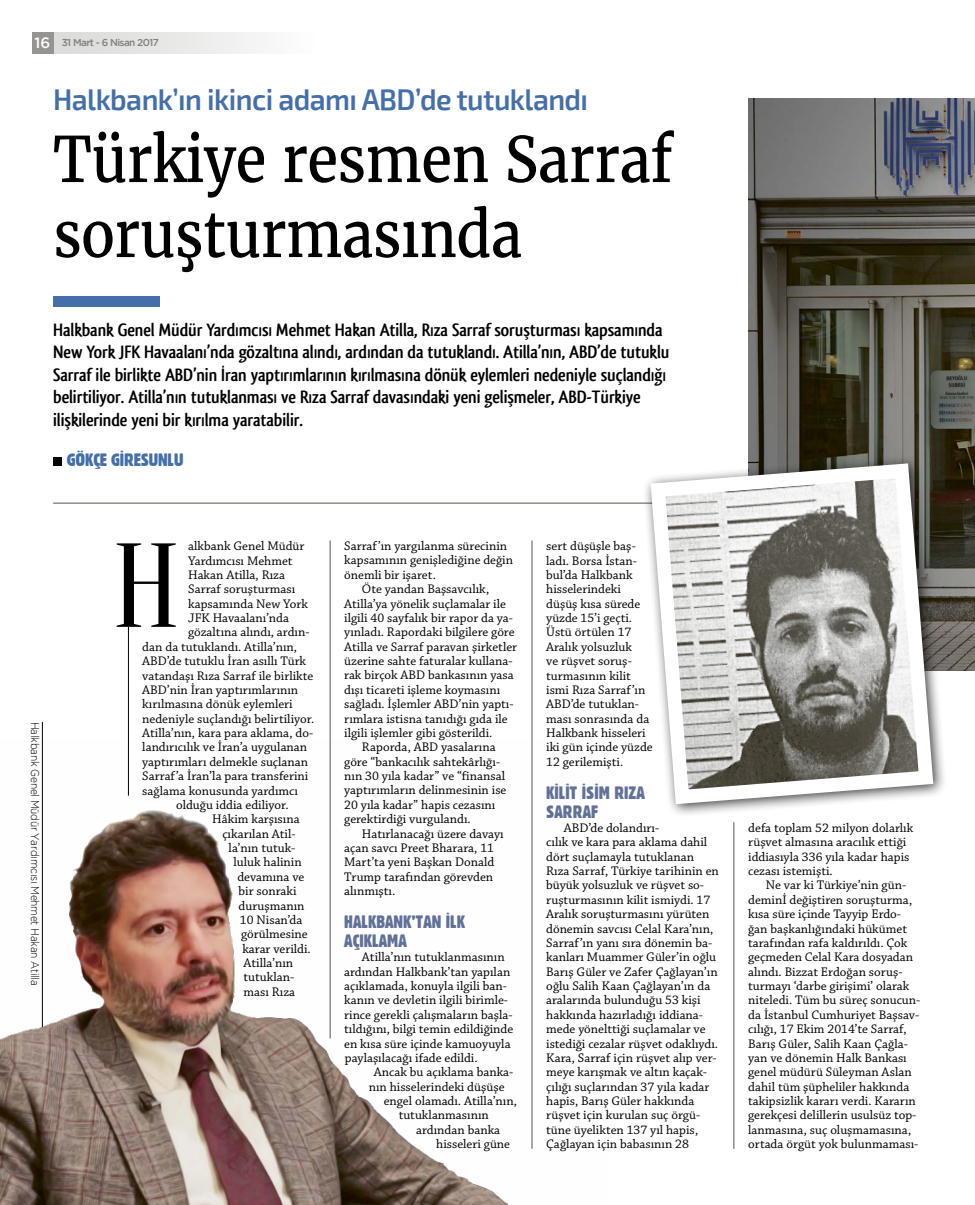
<style>
.page{position:relative;width:975px;height:1205px;background:#fff}
.page>*{position:absolute;margin:0;border:0;box-sizing:border-box;transform-origin:0 0}
.t1{font:119.25px "Oranienbaum";color:#000}
.t2{font:62.5px/75px "Merriweather";letter-spacing:-.01em;color:#000;scale:.9 1}
.t3{font:600 30px "Exo 2";letter-spacing:-.02em;color:#446fab;scale:.95 1}
.t4{font:700 18.75px/22.5px "Qlassik";letter-spacing:-.01em;color:#000}
.t5{font:17.5px/18.8px "Gothic 821 Condensed BT";color:#627298;scale:1.1 1}
.t6{font:17.5px "Gothic 821 Condensed BT";letter-spacing:-.01em;color:#446fab;scale:1.1 1}
.t7{font:13.12px/14.4px "Chaparral Pro";color:#000}
.t8{font:300 11.25px "Gotham";letter-spacing:-.02em;color:#000;scale:.9 1}
.t9{font:500 10px "Gotham";letter-spacing:-.06em;color:#81807a}
.s1{font-size:15px;color:#fff}
</style>
<div class="page">
<hr style="left:42px;top:722px;width:1px;height:350px;background:#000">
<img style="left:748px;top:98px;width:226px;height:572px">
<hr style="left:330px;top:540px;width:1px;height:498px;background:#57544b">
<hr style="left:733px;top:822px;width:1px;height:327px;background:#57544b">
<hr style="left:128px;top:627px;width:1px;height:168px;background:#000">
<div style="left:53px;top:32px;width:262px;height:21px;background:linear-gradient(to right,#d9d9d8,#fcfcfc)"></div>
<div style="left:32px;top:32px;width:21px;height:21px;background:#959490"></div>
<div style="left:53px;top:457px;width:9px;height:9px;background:#000"></div>
<div style="left:53px;top:296px;width:106px;height:11px;background:#446fab"></div>
<hr style="left:53px;top:503px;width:606px;height:1px;background:#57544b">
<img style="left:0;top:740px;width:533px;height:465px">
<div style="left:642px;top:455px;width:304px;height:362px;background:#000;opacity:.75"></div>
<svg style="left:643px;top:456px;width:297px;height:355px"></svg>
<hr style="left:531px;top:540px;width:1px;height:609px;background:#57544b">
<p class="t9" style="left:35px;top:37px;width:126px"><span class="s1">16</span> 31 Mart - 6 Nisan 2017</p>
<h3 class="t3" style="left:53px;top:81px;width:564px">Halkbank’ın ikinci adamı ABD’de tutuklandı</h3>
<h2 class="t2" style="left:53px;top:121px;width:690px">Türkiye resmen Sarraf soruşturmasında</h2>
<p class="t4" style="left:53px;top:318px;width:617px">Halkbank Genel Müdür Yardımcısı Mehmet Hakan Atilla, Rıza Sarraf soruşturması kapsamında New York JFK Havaalanı’nda gözaltına alındı, ardından da tutuklandı. Atilla’nın, ABD’de tutuklu Sarraf ile birlikte ABD’nin İran yaptırımlarının kırılmasına dönük eylemleri nedeniyle suçlandığı belirtiliyor. Atilla’nın tutuklanması ve Rıza Sarraf davasındaki yeni gelişmeler, ABD-Türkiye ilişkilerinde yeni bir kırılma yaratabilir.</p>
<h3 class="t6" style="left:67px;top:449px;width:107px">GÖKÇE GİRESUNLU</h3>
<p class="t8" style="left:41px;top:722px;width:294px;rotate:90deg">Halkbank Genel Müdür Yardımcısı Mehmet Hakan Atilla</p>
<p class="t7" style="left:188px;top:539px;width:118px">alkbank Genel Müdür</p>
<p class="t7" style="left:188px;top:554px;width:106px">Yardımcısı Mehmet</p>
<p class="t7" style="left:188px;top:568px;width:98px">Hakan Atilla, Rıza</p>
<p class="t7" style="left:188px;top:582px;width:109px">Sarraf soruşturması</p>
<p class="t7" style="left:188px;top:597px;width:121px">kapsamında New York</p>
<p class="t7" style="left:188px;top:611px;width:102px">JFK Havaalanı’nda</p>
<p class="t7" style="left:188px;top:625px;width:123px">gözaltına alındı, ardın-</p>
<p class="t7" style="left:142px;top:640px;width:156px">dan da tutuklandı. Atilla’nın,</p>
<p class="t7" style="left:142px;top:654px;width:165px">ABD’de tutuklu İran asıllı Türk</p>
<p class="t7" style="left:142px;top:669px;width:172px">vatandaşı Rıza Sarraf ile birlikte</p>
<p class="t7" style="left:142px;top:683px;width:157px">ABD’nin İran yaptırımlarının</p>
<p class="t7" style="left:142px;top:697px;width:152px">kırılmasına dönük eylemleri</p>
<p class="t7" style="left:142px;top:712px;width:174px">nedeniyle suçlandığı belirtiliyor.</p>
<p class="t7" style="left:142px;top:726px;width:172px">Atilla’nın, kara para aklama, do-</p>
<p class="t7" style="left:142px;top:740px;width:166px">landırıcılık ve İran’a uygulanan</p>
<p class="t7" style="left:142px;top:755px;width:167px">yaptırımları delmekle suçlanan</p>
<p class="t7" style="left:142px;top:769px;width:167px">Sarraf’a İran’la para transferini</p>
<p class="t7" style="left:142px;top:784px;width:157px">sağlama konusunda yardımcı</p>
<p class="t7" style="left:176px;top:798px;width:114px">olduğu iddia ediliyor.</p>
<p class="t7" style="left:212px;top:812px;width:89px">Hâkim karşısına</p>
<p class="t7" style="left:222px;top:827px;width:75px">çıkarılan Atil-</p>
<p class="t7" style="left:228px;top:841px;width:68px">la’nın tutuk-</p>
<p class="t7" style="left:233px;top:855px;width:70px">luluk halinin</p>
<p class="t7" style="left:237px;top:870px;width:69px">devamına ve</p>
<p class="t7" style="left:238px;top:884px;width:60px">bir sonraki</p>
<p class="t7" style="left:238px;top:899px;width:67px">duruşmanın</p>
<p class="t7" style="left:240px;top:913px;width:64px">10 Nisan’da</p>
<p class="t7" style="left:241px;top:927px;width:68px">görülmesine</p>
<p class="t7" style="left:242px;top:942px;width:70px">karar verildi.</p>
<p class="t7" style="left:243px;top:956px;width:51px">Atilla’nın</p>
<p class="t7" style="left:243px;top:970px;width:52px">tutuklan-</p>
<p class="t7" style="left:243px;top:985px;width:53px">ması Rıza</p>
<h1 class="t1" style="left:111px;top:520px;width:71px">H</h1>
<p class="t7" style="left:344px;top:539px;width:164px">Sarraf’ın yargılanma sürecinin</p>
<p class="t7" style="left:344px;top:554px;width:170px">kapsamının genişlediğine değin</p>
<p class="t7" style="left:344px;top:568px;width:93px">önemli bir işaret.</p>
<p class="t7" style="left:362px;top:582px;width:129px">Öte yandan Başsavcılık,</p>
<p class="t7" style="left:344px;top:597px;width:163px">Atilla’ya yönelik suçlamalar ile</p>
<p class="t7" style="left:344px;top:611px;width:170px">ilgili 40 sayfalık bir rapor da ya-</p>
<p class="t7" style="left:344px;top:625px;width:172px">yınladı. Rapordaki bilgilere göre</p>
<p class="t7" style="left:344px;top:640px;width:174px">Atilla ve Sarraf paravan şirketler</p>
<p class="t7" style="left:344px;top:654px;width:170px">üzerine sahte faturalar kullana-</p>
<p class="t7" style="left:344px;top:669px;width:171px">rak birçok ABD bankasının yasa</p>
<p class="t7" style="left:344px;top:683px;width:157px">dışı ticareti işleme koymasını</p>
<p class="t7" style="left:344px;top:697px;width:171px">sağladı. İşlemler ABD’nin yaptı-</p>
<p class="t7" style="left:344px;top:712px;width:165px">rımlara istisna tanıdığı gıda ile</p>
<p class="t7" style="left:344px;top:726px;width:150px">ilgili işlemler gibi gösterildi.</p>
<p class="t7" style="left:362px;top:740px;width:135px">Raporda, ABD yasalarına</p>
<p class="t7" style="left:344px;top:755px;width:157px">göre “bankacılık sahtekârlığı-</p>
<p class="t7" style="left:344px;top:769px;width:162px">nın 30 yıla kadar” ve “finansal</p>
<p class="t7" style="left:344px;top:783px;width:164px">yaptırımların delinmesinin ise</p>
<p class="t7" style="left:344px;top:798px;width:153px">20 yıla kadar” hapis cezasını</p>
<p class="t7" style="left:344px;top:812px;width:128px">gerektirdiği vurgulandı.</p>
<p class="t7" style="left:362px;top:827px;width:143px">Hatırlanacağı üzere davayı</p>
<p class="t7" style="left:344px;top:841px;width:151px">açan savcı Preet Bharara, 11</p>
<p class="t7" style="left:344px;top:855px;width:151px">Mart’ta yeni Başkan Donald</p>
<p class="t7" style="left:344px;top:870px;width:150px">Trump tarafından görevden</p>
<p class="t7" style="left:344px;top:884px;width:52px">alınmıştı.</p>
<h3 class="t5" style="left:344px;top:912px;width:111px">HALKBANK’TAN ILK<br>AÇIKLAMA</h3>
<p class="t7" style="left:344px;top:950px;width:170px;text-indent:18px">Atilla’nın tutuklanmasının ardından Halkbank’tan yapılan açıklamada, konuyla ilgili ban&shy;kanın ve devletin ilgili birimle&shy;rince gerekli çalışmaların başla&shy;tıldığını, bilgi temin edildiğinde en kısa süre içinde kamuoyuyla paylaşılacağı ifade edildi.</p>
<p class="t7" style="left:374px;top:1065px;width:141px">Ancak bu açıklama banka-</p>
<p class="t7" style="left:368px;top:1080px;width:137px">nın hisselerindeki düşüşe</p>
<p class="t7" style="left:383px;top:1094px;width:135px">engel olamadı. Atilla’nın,</p>
<p class="t7" style="left:398px;top:1108px;width:92px">tutuklanmasının</p>
<p class="t7" style="left:416px;top:1123px;width:86px">ardından banka</p>
<p class="t7" style="left:436px;top:1137px;width:75px">hisseleri güne</p>
<p class="t7" style="left:546px;top:539px;width:108px">sert düşüşle baş&shy;ladı. Borsa İstan&shy;bul’da Halkbank hisselerindeki düşüş kısa sürede yüzde 15’i geçti.<br>Üstü örtülen 17<br>Aralık yolsuzluk<br>ve rüşvet soruş&shy;turmasının kilit ismi Rıza Sarraf’ın<br>ABD’de tutuklan&shy;ması sonrasında da<br>Halkbank hisseleri iki gün içinde yüzde<br>12 gerilemişti.</p>
<h3 class="t5" style="left:546px;top:783px;width:91px">KILIT ISIM RIZA<br>SARRAF</h3>
<p class="t7" style="left:546px;top:821px;width:174px;text-indent:18px">ABD’de dolandırı-<br>cılık ve kara para aklama dahil dört suçlamayla tutuklanan<br>Rıza Sarraf, Türkiye tarihinin en büyük yolsuzluk ve rüşvet so&shy;ruşturmasının kilit ismiydi. 17<br>Aralık soruşturmasını yürüten dönemin savcısı Celal Kara’nın,<br>Sarraf’ın yanı sıra dönemin ba&shy;kanları Muammer Güler’in oğlu<br>Barış Güler ve Zafer Çağlayan’ın oğlu Salih Kaan Çağlayan’ın da aralarında bulunduğu 53 kişi hakkında hazırladığı iddiana&shy;mede yönelttiği suçlamalar ve istediği cezalar rüşvet odaklıydı.<br>Kara, Sarraf için rüşvet alıp ver&shy;meye karışmak ve altın kaçak&shy;çılığı suçlarından 37 yıla kadar hapis, Barış Güler hakkında rüşvet için kurulan suç örgü&shy;tüne üyelikten 137 yıl hapis,<br>Çağlayan için babasının 28</p>
<p class="t7" style="left:748px;top:821px;width:167px">defa toplam 52 milyon dolarlık rüşvet almasına aracılık ettiği iddiasıyla 336 yıla kadar hapis cezası istemişti.</p>
<p class="t7" style="left:748px;top:878px;width:174px;text-indent:18px">Ne var ki Türkiye’nin gün&shy;deminİ değiştiren soruşturma, kısa süre içinde Tayyip Erdo&shy;ğan başkanlığındaki hükümet tarafından rafa kaldırıldı. Çok geçmeden Celal Kara dosyadan alındı. Bizzat Erdoğan soruş&shy;turmayı ‘darbe girişimi’ olarak niteledi. Tüm bu süreç sonucun&shy;da İstanbul Cumhuriyet Başsav&shy;cılığı, 17 Ekim 2014’te Sarraf,<br>Barış Güler, Salih Kaan Çağla&shy;yan ve dönemin Halk Bankası genel müdürü Süleyman Aslan dahil tüm şüpheliler hakkında takipsizlik kararı verdi. Kararın gerekçesi delillerin usulsüz top&shy;lanmasına, suç oluşmamasına, ortada örgüt yok bulunmaması-</p>
</div>
